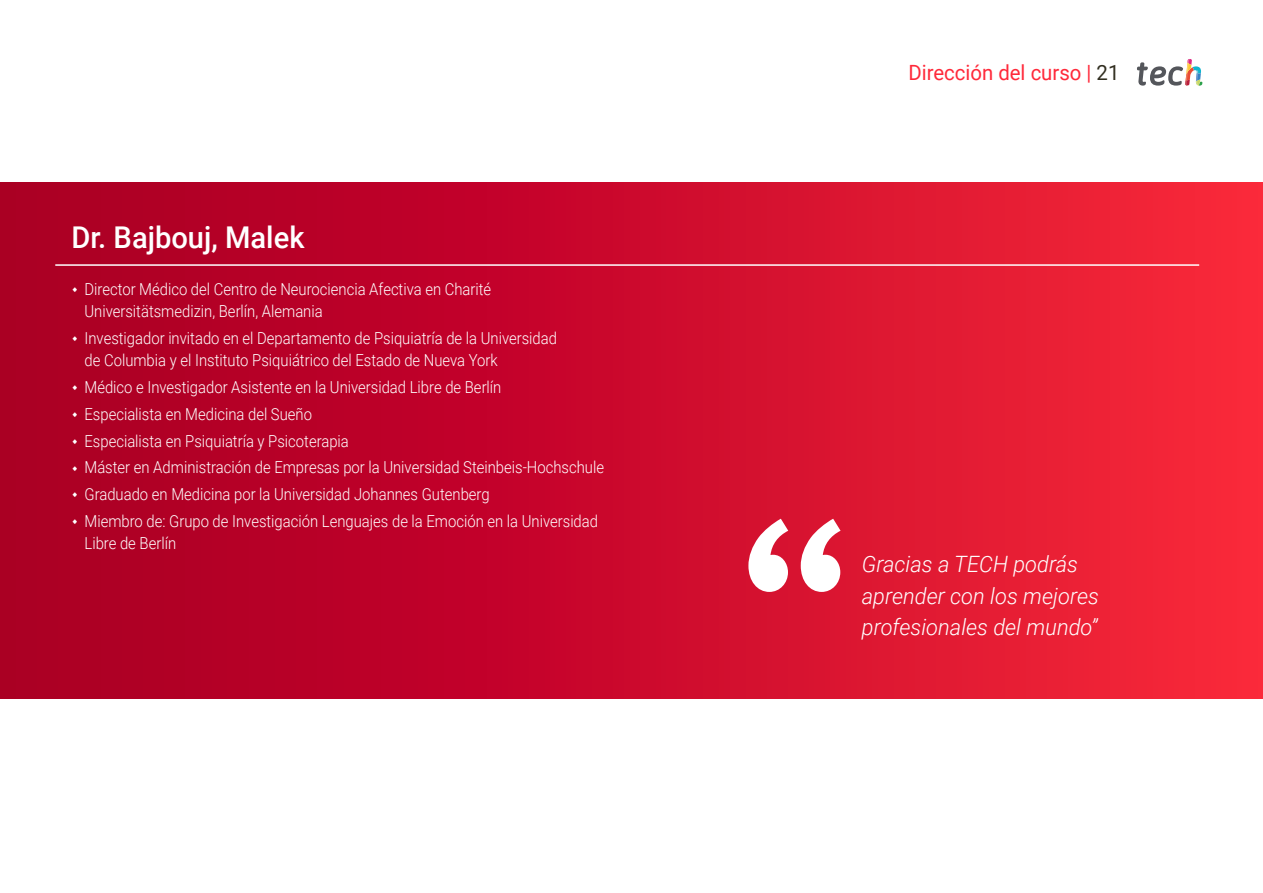
<style>
.page{position:relative;width:1263px;height:893px;background:#fff}
.page>*{position:absolute;margin:0;border:0;box-sizing:border-box;transform-origin:0 0}
.t1{font:500 30px "Roboto";color:#fff}
.t2{font:italic 300 22.5px/31.5px "Roboto";color:#fff}
.t3{font:21px "Roboto";color:#ff293a}
.t4{font:300 16.5px/26.7px "Roboto";color:#fff;scale:.9 1}
.s1{color:#312e20}
</style>
<div class="page">
<div style="left:0;top:182px;width:1263px;height:516px;background:linear-gradient(to right,#a50022,#f72539)"></div>
<svg style="left:748px;top:519px;width:92px;height:73px"></svg>
<svg style="left:1137px;top:59px;width:65px;height:27px"></svg>
<hr style="left:55px;top:264px;width:1144px;height:2px;background:#fff">
<svg style="left:73px;top:287px;width:4px;height:5px"></svg>
<svg style="left:73px;top:336px;width:4px;height:5px"></svg>
<svg style="left:73px;top:385px;width:4px;height:5px"></svg>
<svg style="left:73px;top:412px;width:4px;height:5px"></svg>
<svg style="left:73px;top:439px;width:4px;height:5px"></svg>
<svg style="left:73px;top:466px;width:4px;height:5px"></svg>
<svg style="left:73px;top:492px;width:4px;height:5px"></svg>
<svg style="left:73px;top:519px;width:4px;height:5px"></svg>
<h1 class="t1" style="left:71px;top:216px;width:235px">Dr. Bajbouj, Malek</h1>
<p class="t4" style="left:85px;top:277px;width:453px;line-height:22.5px">Director Médico del Centro de Neurociencia Afectiva en Charité<br>Universitätsmedizin, Berlín, Alemania</p>
<p class="t4" style="left:85px;top:326px;width:527px;line-height:22.5px">Investigador invitado en el Departamento de Psiquiatría de la Universidad de Columbia y el Instituto Psiquiátrico del Estado de Nueva York</p>
<p class="t4" style="left:85px;top:373px;width:579px">Médico e Investigador Asistente en la Universidad Libre de Berlín<br>Especialista en Medicina del Sueño<br>Especialista en Psiquiatría y Psicoterapia<br>Máster en Administración de Empresas por la Universidad Steinbeis-Hochschule Graduado en Medicina por la Universidad Johannes Gutenberg<br>Miembro de: Grupo de Investigación Lenguajes de la Emoción en la Universidad</p>
<p class="t4" style="left:85px;top:530px;width:103px">Libre de Berlín</p>
<p class="t3" style="left:908px;top:57px;width:213px">Dirección del curso | <span class="s1">21</span></p>
<h2 class="t2" style="left:862px;top:548px;width:239px">Gracias a TECH podrás aprender con los mejores profesionales del mundo”</h2>
</div>
